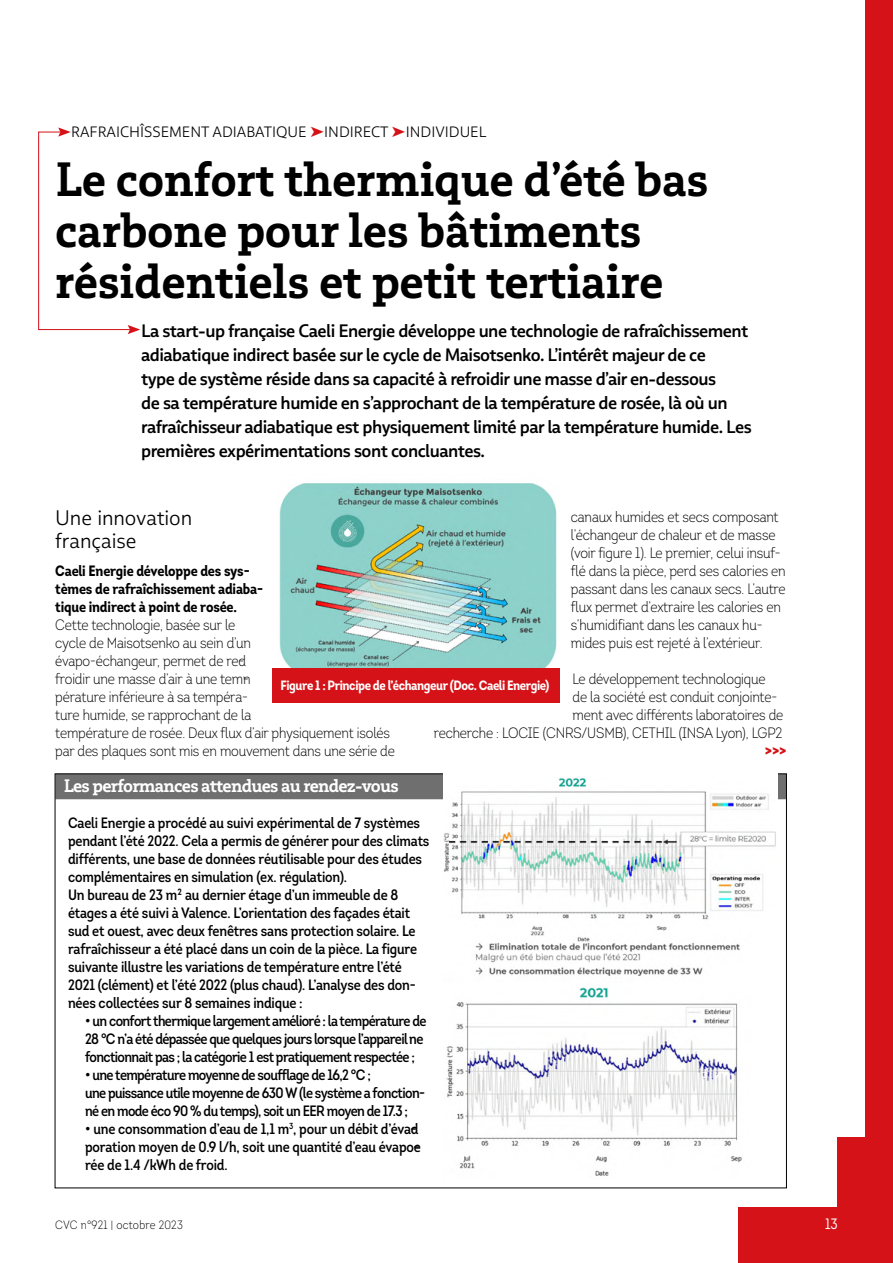
<style>
.page{position:relative;width:893px;height:1263px;background:#fff}
.page>*{position:absolute;margin:0;border:0;box-sizing:border-box;transform-origin:0 0}
.TITRE_DOS{font:700 48px/51px "Multiple Slab Pro";letter-spacing:-.01em;color:#000}
.INTER_DOS{font:300 21px/22.5px "Multiple Sans Pro";letter-spacing:-.005em;color:#000}
.CHAPO_DOS{font:600 18px/24px "Multiple Sans Pro";letter-spacing:-.03em;color:#000}
.ENC_TITRE{font:700 18px "Multiple Slab Pro";letter-spacing:-.04em;color:#fff}
.TEXTE_COURANT{font:300 15px/18px "Intro Cond";letter-spacing:-.01em;color:#000}
.ENC_TEXTE{font:600 15px/18px "Intro Cond";letter-spacing:-.01em;color:#000}
.ENC_TEXTE-2{font:600 15px/18px "Intro Cond";letter-spacing:-.04em;color:#000}
.t1{font:300 15px "Multiple Sans Pro";color:#000}
.FLECHES_SUITE{font:900 15px "Intro Cond";color:#d41217}
.t2{font:15px "Intro Cond";color:#fff}
.LEGENDE{font:700 13.5px "Intro Cond";letter-spacing:-.03em;color:#fff}
.t3{font:300 12px "Intro Cond";letter-spacing:.02em;color:#000}
.s1{color:#d41217}
.s2{font-weight:700}
</style>
<div class="page">
<div style="left:865px;top:0;width:28px;height:1204px;background:#d41217"></div>
<div style="left:738px;top:1208px;width:155px;height:55px;background:#d41217"></div>
<div style="left:838px;top:1137px;width:55px;height:71px;background:#d41217"></div>
<svg style="left:38px;top:127px;width:102px;height:207px"></svg>
<div style="left:55px;top:774px;width:731px;height:25px;background:#6f6f6f"></div>
<div style="left:443px;top:769px;width:335px;height:236px;background:#fff"></div>
<img style="left:444px;top:778px;width:332px;height:198px">
<img style="left:446px;top:987px;width:296px;height:189px">
<img style="left:279px;top:483px;width:278px;height:185px">
<div style="left:272px;top:668px;width:288px;height:34px;background:#d41217"></div>
<p class="t1" style="left:71px;top:123px;width:417px">RAFRAICHÎSSEMENT ADIABATIQUE <span class="s1">➤</span>INDIRECT <span class="s1">➤</span>INDIVIDUEL</p>
<p class="TITRE_DOS" style="left:55px;top:154px;width:655px">Le confort thermique d’été bas carbone pour les bâtiments résidentiels et petit tertiaire</p>
<p class="CHAPO_DOS" style="left:141px;top:318px;width:612px">La start-up française Caeli Energie développe une technologie de rafraîchissement adiabatique indirect basée sur le cycle de Maisotsenko. L’intérêt majeur de ce<br>type de système réside dans sa capacité à refroidir une masse d’air en-dessous<br>de sa température humide en s’approchant de la température de rosée, là où un rafraîchisseur adiabatique est physiquement limité par la température humide. Les premières expérimentations sont concluantes.</p>
<p class="INTER_DOS" style="left:55px;top:506px;width:138px">Une innovation française</p>
<p class="TEXTE_COURANT" style="left:55px;top:562px;width:341px"><span class="s2">Caeli Energie développe des sys-<br>tèmes de rafraîchissement adiaba-<br>tique indirect à point de rosée.<br></span>Cette technologie, basée sur le<br>cycle de Maisotsenko au sein d’un<br>évapo-échangeur, permet de re-<br>froidir une masse d’air à une tem-<br>pérature inférieure à sa tempéra-<br>ture humide, se rapprochant de la<br>température de rosée. Deux flux d’air physiquement isolés par des plaques sont mis en mouvement dans une série de</p>
<p class="TEXTE_COURANT" style="left:571px;top:508px;width:216px">canaux humides et secs composant l’échangeur de chaleur et de masse (voir figure 1). Le premier, celui insuf&shy;flé dans la pièce, perd ses calories en passant dans les canaux secs. L’autre flux permet d’extraire les calories en s’humidifiant dans les canaux hu&shy;mides puis est rejeté à l’extérieur.</p>
<p class="TEXTE_COURANT" style="left:573px;top:670px;width:194px">Le développement technologique</p>
<p class="TEXTE_COURANT" style="left:573px;top:688px;width:206px">de la société est conduit conjointe-</p>
<p class="TEXTE_COURANT" style="left:573px;top:706px;width:212px">ment avec différents laboratoires de</p>
<p class="TEXTE_COURANT" style="left:434px;top:724px;width:350px">recherche : LOCIE (CNRS/USMB), CETHIL (INSA Lyon), LGP2</p>
<p class="LEGENDE" style="left:281px;top:677px;width:270px">Figure 1 : Principe de l’échangeur (Doc. Caeli Energie)</p>
<p class="FLECHES_SUITE" style="left:765px;top:741px;width:23px">&gt;&gt;&gt;</p>
<p class="ENC_TITRE" style="left:64px;top:774px;width:336px">Les performances attendues au rendez-vous</p>
<p class="ENC_TEXTE" style="left:68px;top:814px;width:363px">Caeli Energie a procédé au suivi expérimental de 7 systèmes pendant l’été 2022. Cela a permis de générer pour des climats différents, une base de données réutilisable pour des études complémentaires en simulation (ex. régulation).</p>
<p class="ENC_TEXTE" style="left:68px;top:886px;width:351px">Un bureau de 23 m² au dernier étage d’un immeuble de 8 étages a été suivi à Valence. L’orientation des façades était sud et ouest, avec deux fenêtres sans protection solaire. Le rafraîchisseur a été placé dans un coin de la pièce. La figure suivante illustre les variations de température entre l’été 2021 (clément) et l’été 2022 (plus chaud). L’analyse des don&shy;nées collectées sur 8 semaines indique :</p>
<p class="ENC_TEXTE-2" style="left:85px;top:1012px;width:343px">• un confort thermique largement amélioré : la température de<br>28 °C n’a été dépassée que quelques jours lorsque l’appareil ne fonctionnait pas ; la catégorie 1 est pratiquement respectée ;</p>
<p class="ENC_TEXTE-2" style="left:85px;top:1066px;width:287px">• une température moyenne de soufflage de 16,2 °C ;</p>
<p class="ENC_TEXTE-2" style="left:85px;top:1084px;width:342px">une puissance utile moyenne de 630 W (le système a fonction&shy;né en mode éco 90 % du temps), soit un EER moyen de 17.3 ;</p>
<p class="ENC_TEXTE" style="left:85px;top:1120px;width:336px">• une consommation d’eau de 1,1 m<sup>3</sup>, pour un débit d’éva&shy;poration moyen de 0.9 l/h, soit une quantité d’eau évapo&shy;rée de 1.4 /kWh de froid.</p>
<p class="t3" style="left:55px;top:1217px;width:129px">CVC n°921 | octobre 2023</p>
<p class="t2" style="left:825px;top:1215px;width:14px">13</p>
</div>
